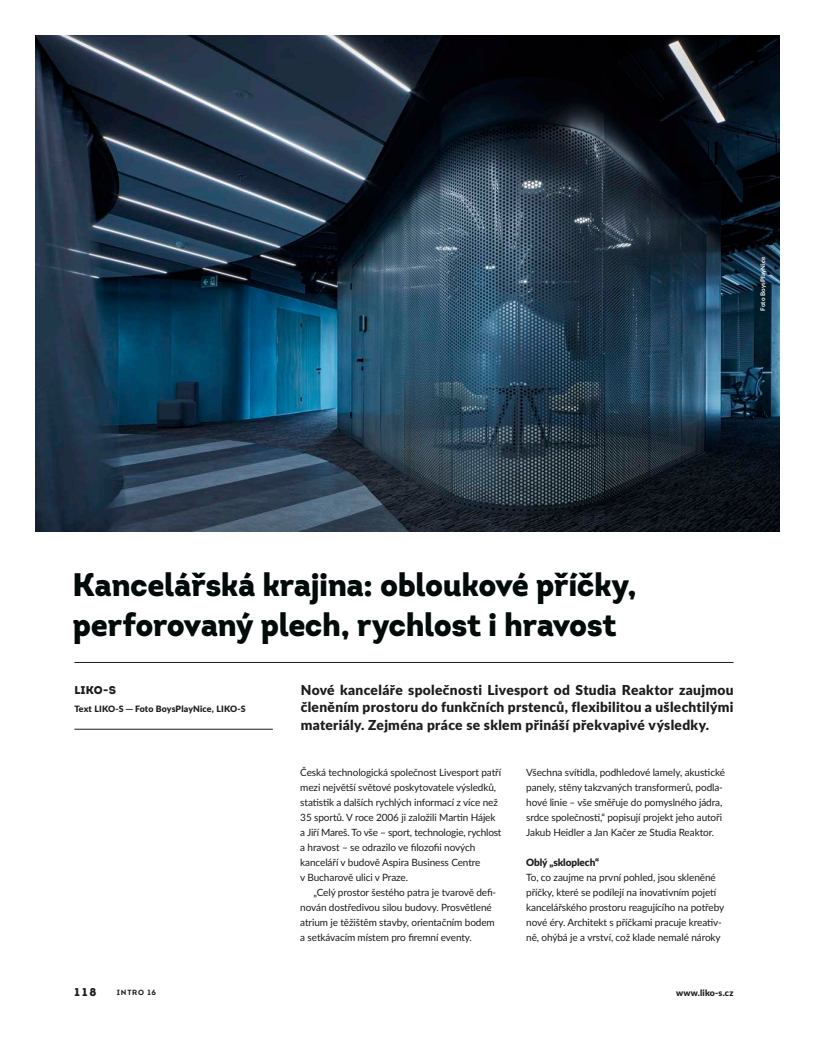
<style>
.page{position:relative;width:815px;height:1046px;background:#fff}
.page>*{position:absolute;margin:0;border:0;box-sizing:border-box;transform-origin:0 0}
.t1{font:900 32.5px/40px "Intro";letter-spacing:-.015em;color:#020a0a;scale:.96 1}
.t2{font:900 13.75px/17.5px "Lato";letter-spacing:.025em;color:#1d1d1b;text-align:justify}
.t3{font:900 11.25px "Intro";color:#1d1d1b}
.t4{font:11.25px "Intro Black Caps";color:#1d1d1b}
.t5{font:10px/15px "Lato";letter-spacing:-.01em;color:#1d1d1b}
.t6{font:900 10px "Lato";letter-spacing:-.01em;color:#1d1d1b}
.t7{font:900 8.75px "Lato";letter-spacing:.015em;color:#1d1d1b}
.t8{font:700 7.5px "Intro";letter-spacing:.1em;color:#1d1d1b}
.t9{font:700 6.25px "Lato";letter-spacing:.02em;color:#fff}
</style>
<div class="page">
<img style="left:35px;top:35px;width:745px;height:496px">
<hr style="left:74px;top:662px;width:659px;height:1px;background:#1d1d1b">
<hr style="left:74px;top:728px;width:199px;height:1px;background:#1d1d1b">
<p class="t9" style="left:758px;top:311px;width:56px;rotate:-90deg">Foto BoysPlayNice</p>
<h1 class="t1" style="left:73px;top:563px;width:589px">Kancelářská krajina: obloukové příčky, perforovaný plech, rychlost i hravost</h1>
<h2 class="t2" style="left:301px;top:680px;width:434px">Nové kanceláře společnosti Livesport od Studia Reaktor zaujmou členěním prostoru do funkčních prstenců, flexibilitou a ušlechtilými materiály. Zejména práce se sklem přináší překvapivé výsledky.</h2>
<p class="t3" style="left:74px;top:682px;width:43px">LIKO-S</p>
<p class="t7" style="left:74px;top:701px;width:173px">Text LIKO-S ─ Foto BoysPlayNice, LIKO-S</p>
<p class="t4" style="left:74px;top:984px;width:24px">118</p>
<p class="t8" style="left:117px;top:987px;width:41px">INTRO 16</p>
<p class="t5" style="left:300px;top:763px;width:203px">Česká technologická společnost Livesport patří mezi největší světové poskytovatele výsledků, statistik a dalších rychlých informací z více než 35 sportů. V roce 2006 ji založili Martin Hájek a Jiří Mareš. To vše – sport, technologie, rychlost a hravost – se odrazilo ve filozofii nových kanceláří v budově Aspira Business Centre<br>v Bucharově ulici v Praze.</p>
<p class="t5" style="left:300px;top:883px;width:198px;text-indent:13px">„Celý prostor šestého patra je tvarově defi&shy;nován dostředivou silou budovy. Prosvětlené atrium je těžištěm stavby, orientačním bodem a setkávacím místem pro firemní eventy.</p>
<p class="t5" style="left:526px;top:763px;width:200px">Všechna svítidla, podhledové lamely, akustické panely, stěny takzvaných transformerů, podla&shy;hové linie – vše směřuje do pomyslného jádra, srdce společnosti,“ popisují projekt jeho autoři Jakub Heidler a Jan Kačer ze Studia Reaktor.</p>
<p class="t6" style="left:526px;top:854px;width:74px">Oblý „skloplech“</p>
<p class="t5" style="left:526px;top:868px;width:200px">To, co zaujme na první pohled, jsou skleněné příčky, které se podílejí na inovativním pojetí kancelářského prostoru reagujícího na potřeby nové éry. Architekt s příčkami pracuje kreativ&shy;ně, ohýbá je a vrství, což klade nemalé nároky</p>
<p class="t7" style="left:676px;top:986px;width:59px">www.liko-s.cz</p>
</div>
